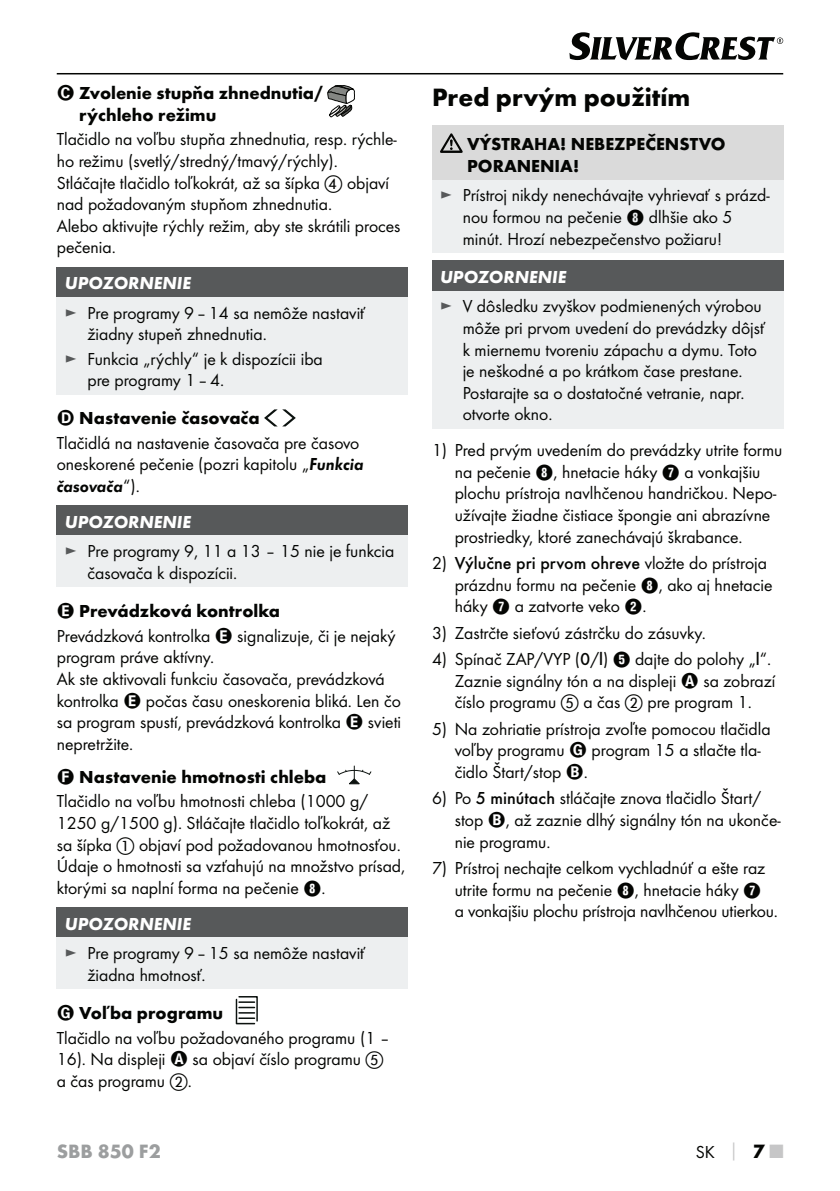
<style>
.page{position:relative;width:840px;height:1191px;background:#fff}
.page>*{position:absolute;margin:0;border:0;box-sizing:border-box;transform-origin:0 0}
.t1{font:700 26px "Futura";color:#040503}
.t2{font:700 20px "Futura";color:#9c9e9f}
.t3{font:18px/21.6px "Futura Boo";color:#040503}
.t4{font:700 18px/21.6px "Futura";color:#040503}
.t5{font:italic 700 18px "Futura";color:#fff}
.t6{font:500 18px "Futura";color:#040503}
.t7{font:18px "Futura Dem Obl";color:#040503}
.s1{font-family:"European Pi One"}
.s2{color:#57595a}
.s3{font-family:"Futura Dem Obl"}
.s4{font-family:"Futura Boo"}
.s5{font-family:"Hako PI Nummern"}
.s6{font-family:"Futura Boo";font-weight:400}
.s7{font-family:"Futura";font-weight:500}
.s8{font-family:"Futura";font-weight:700;color:#c6c6c7}
.s9{font-family:"Futura";font-weight:700;font-size:20px}
.s10{font-family:"Futura";font-weight:700;font-size:20px;color:#c6c6c7}
</style>
<div class="page">
<hr style="left:57px;top:73px;width:725px;height:1px;background:#040503">
<svg style="left:569px;top:32px;width:213px;height:28px"></svg>
<div style="left:57px;top:267px;width:351px;height:30px;background:#57595a"></div>
<div style="left:57px;top:297px;width:351px;height:97px;background:#edeff0"></div>
<svg style="left:264px;top:409px;width:31px;height:17px"></svg>
<div style="left:57px;top:505px;width:351px;height:30px;background:#57595a"></div>
<div style="left:57px;top:535px;width:351px;height:52px;background:#edeff0"></div>
<div style="left:57px;top:907px;width:351px;height:30px;background:#57595a"></div>
<div style="left:57px;top:937px;width:351px;height:51px;background:#edeff0"></div>
<div style="left:432px;top:125px;width:351px;height:55px;background:#dadada"></div>
<div style="left:432px;top:180px;width:351px;height:72px;background:#edeff0"></div>
<svg style="left:440px;top:133px;width:22px;height:20px"></svg>
<div style="left:432px;top:260px;width:351px;height:31px;background:#57595a"></div>
<div style="left:432px;top:291px;width:351px;height:137px;background:#edeff0"></div>
<svg style="left:337px;top:766px;width:34px;height:18px"></svg>
<svg style="left:235px;top:996px;width:23px;height:28px"></svg>
<svg style="left:327px;top:85px;width:27px;height:32px"></svg>
<p class="t4" style="left:79px;top:84px;width:245px">Zvolenie stupňa zhnednutia/ rýchleho režimu</p>
<p class="t3" style="left:57px;top:129px;width:345px">Tlačidlo na voľbu stupňa zhnednutia, resp. rýchle&shy;ho režimu (svetlý/stredný/tmavý/rýchly).<br>Stláčajte tlačidlo toľkokrát, až sa šípka <span class="s1">D</span> objaví nad požadovaným stupňom zhnednutia.<br>Alebo aktivujte rýchly režim, aby ste skrátili proces pečenia.</p>
<p class="t5" style="left:65px;top:277px;width:128px">UPOZORNENIE</p>
<p class="t3" style="left:87px;top:303px;width:279px;text-indent:-23px"><span class="s2">►</span> Pre programy 9 – 14 sa nemôže nastaviť žiadny stupeň zhnednutia.</p>
<p class="t3" style="left:87px;top:349px;width:237px;text-indent:-23px"><span class="s2">►</span> Funkcia „rýchly“ je k dispozícii iba pre programy 1 – 4.</p>
<p class="t4" style="left:79px;top:409px;width:182px">Nastavenie časovača</p>
<p class="t3" style="left:57px;top:433px;width:308px">Tlačidlá na nastavenie časovača pre časovo oneskorené pečenie (pozri kapitolu „<span class="s3">Funkcia</span></p>
<p class="t7" style="left:57px;top:475px;width:84px">časovača<span class="s4">“).</span></p>
<p class="t5" style="left:65px;top:515px;width:128px">UPOZORNENIE</p>
<p class="t3" style="left:87px;top:541px;width:308px;text-indent:-23px"><span class="s2">►</span> Pre programy 9, 11 a 13 – 15 nie je funkcia časovača k dispozícii.</p>
<p class="t4" style="left:79px;top:602px;width:202px">Prevádzková kontrolka</p>
<p class="t3" style="left:57px;top:626px;width:155px">Prevádzková kontrolka</p>
<p class="t3" style="left:237px;top:626px;width:160px">signalizuje, či je nejaký</p>
<p class="t3" style="left:57px;top:647px;width:329px">program práve aktívny.<br>Ak ste aktivovali funkciu časovača, prevádzková kontrolka</p>
<p class="t3" style="left:57px;top:691px;width:345px;text-indent:89px">počas času oneskorenia bliká. Len čo sa program spustí, prevádzková kontrolka</p>
<p class="t3" style="left:368px;top:712px;width:35px">svieti</p>
<p class="t3" style="left:57px;top:734px;width:78px">nepretržite.</p>
<p class="t4" style="left:79px;top:767px;width:248px">Nastavenie hmotnosti chleba</p>
<p class="t3" style="left:57px;top:791px;width:350px">Tlačidlo na voľbu hmotnosti chleba (1000 g/ 1250 g/1500 g). Stláčajte tlačidlo toľkokrát, až sa šípka <span class="s1">A</span> objaví pod požadovanou hmotnosťou.<br>Údaje o hmotnosti sa vzťahujú na množstvo prísad, ktorými sa naplní forma na pečenie <span class="s5">8</span>.</p>
<p class="t5" style="left:65px;top:917px;width:128px">UPOZORNENIE</p>
<p class="t3" style="left:87px;top:943px;width:279px;text-indent:-23px"><span class="s2">►</span> Pre programy 9 – 15 sa nemôže nastaviť žiadna hmotnosť.</p>
<p class="t4" style="left:79px;top:1004px;width:145px">Voľba programu</p>
<p class="t3" style="left:57px;top:1028px;width:334px">Tlačidlo na voľbu požadovaného programu (1 –<br>16). Na displeji</p>
<p class="t3" style="left:192px;top:1049px;width:192px">sa objaví číslo programu <span class="s1">E</span></p>
<p class="t3" style="left:57px;top:1071px;width:136px">a čas programu <span class="s1">B</span>.</p>
<h1 class="t1" style="left:432px;top:87px;width:260px">Pred prvým použitím</h1>
<p class="t4" style="left:467px;top:135px;width:260px">VÝSTRAHA! NEBEZPEČENSTVO<br>PORANENIA!</p>
<p class="t3" style="left:462px;top:185px;width:308px;text-indent:-23px"><span class="s2">►</span> Prístroj nikdy nenechávajte vyhrievať s prázd&shy;nou formou na pečenie <span class="s5">8</span> dlhšie ako 5 minút. Hrozí nebezpečenstvo požiaru!</p>
<p class="t5" style="left:440px;top:271px;width:128px">UPOZORNENIE</p>
<p class="t3" style="left:462px;top:296px;width:304px;text-indent:-23px"><span class="s2">►</span> V dôsledku zvyškov podmienených výrobou môže pri prvom uvedení do prevádzky dôjsť k miernemu tvoreniu zápachu a dymu. Toto je neškodné a po krátkom čase prestane.<br>Postarajte sa o dostatočné vetranie, napr. otvorte okno.</p>
<p class="t3" style="left:454px;top:440px;width:329px;text-indent:-23px">1) Pred prvým uvedením do prevádzky utrite formu na pečenie <span class="s5">8</span>, hnetacie háky <span class="s5">7</span> a vonkajšiu plochu prístroja navlhčenou handričkou. Nepo&shy;užívajte žiadne čistiace špongie ani abrazívne prostriedky, ktoré zanechávajú škrabance.</p>
<p class="t6" style="left:432px;top:555px;width:336px"><span class="s6">2)</span> Výlučne pri prvom ohreve <span class="s6">vložte do prístroja</span></p>
<p class="t3" style="left:454px;top:575px;width:319px">prázdnu formu na pečenie <span class="s5">8</span>, ako aj hnetacie háky <span class="s5">7</span> a zatvorte veko <span class="s5">2</span>.</p>
<p class="t3" style="left:432px;top:623px;width:275px">3) Zastrčte sieťovú zástrčku do zásuvky.</p>
<p class="t3" style="left:454px;top:649px;width:318px;text-indent:-23px">4) Spínač ZAP/VYP (<span class="s7">0</span>/<span class="s7">l</span>) <span class="s5">5</span> dajte do polohy „<span class="s7">l</span>“.<br>Zaznie signálny tón a na displeji</p>
<p class="t3" style="left:454px;top:671px;width:322px;text-indent:248px">sa zobrazí číslo programu <span class="s1">E</span> a čas <span class="s1">B</span> pre program 1.</p>
<p class="t3" style="left:454px;top:719px;width:317px;text-indent:-23px">5) Na zohriatie prístroja zvoľte pomocou tlačidla voľby programu</p>
<p class="t3" style="left:591px;top:740px;width:170px">program 15 a stlačte tla-</p>
<p class="t3" style="left:454px;top:762px;width:135px">čidlo Štart/stop .</p>
<p class="t3" style="left:454px;top:788px;width:327px;text-indent:-23px">6) Po <span class="s7">5 minútach</span> stláčajte znova tlačidlo Štart/ stop , až zaznie dlhý signálny tón na ukonče&shy;nie programu.</p>
<p class="t3" style="left:454px;top:858px;width:324px;text-indent:-23px">7) Prístroj nechajte celkom vychladnúť a ešte raz utrite formu na pečenie <span class="s5">8</span>, hnetacie háky <span class="s5">7<br></span>a vonkajšiu plochu prístroja navlhčenou utierkou.</p>
<p class="t2" style="left:57px;top:1143px;width:105px">SBB 850 F2</p>
<p class="t3" style="left:695px;top:1142px;width:89px">SK <span class="s8">│</span> <span class="s9">7</span> <span class="s10">■</span></p>
</div>
